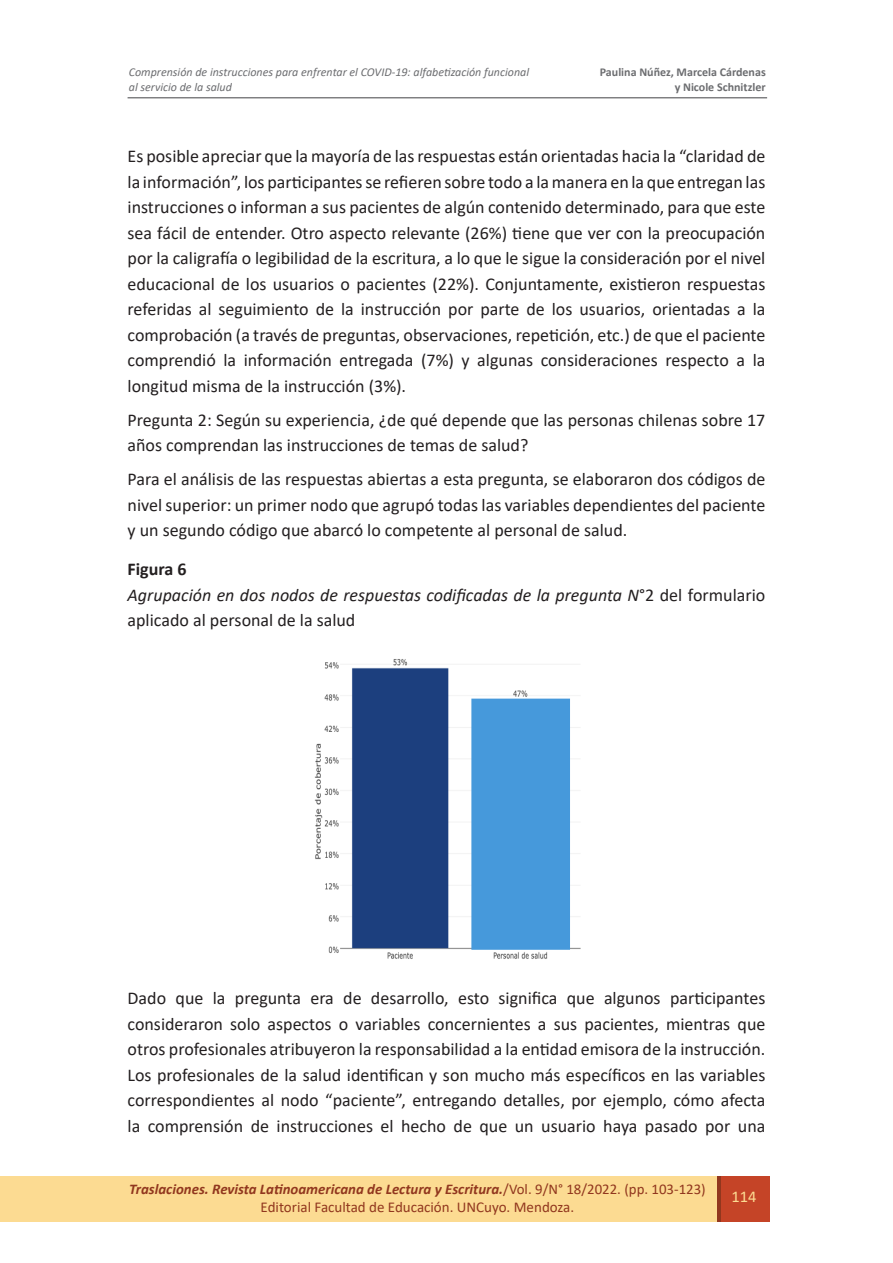
<style>
.page{position:relative;width:893px;height:1263px;background:#fff}
.page>*{position:absolute;margin:0;border:0;box-sizing:border-box;transform-origin:0 0}
.t1{font:18px/25.5px "Calibri";color:#231f20;text-align:justify}
.t2{font:italic 18px/25.5px "Calibri";color:#231f20}
.t3{font:700 18px "Calibri";color:#231f20}
.t4{font:16.5px "Calibri";color:#fcdb92}
.t5{font:15px "Calibri";color:#91371e}
.t6{font:italic 700 14.85px "Calibri";color:#91371e}
.Título_Principal{font:italic 12px/14.4px "Calibri";color:#6c6d70}
.t7{font:700 12px/14.4px "Calibri";color:#6c6d70;text-align:right}
.s1{font-style:normal}
.s2{font-weight:400;font-style:normal}
</style>
<div class="page">
<div style="left:718px;top:1176px;width:52px;height:46px;background:#c54427"></div>
<div style="left:0;top:1176px;width:719px;height:46px;background:#fcdb92"></div>
<hr style="left:718px;top:1176px;width:3px;height:46px;background:#91371e">
<hr style="left:128px;top:97px;width:639px;height:1px;background:#57585a">
<img style="left:314px;top:659px;width:267px;height:300px">
<p class="Título_Principal" style="left:129px;top:65px;width:402px">Comprensión de instrucciones para enfrentar el COVID-19: alfabetización funcional al servicio de la salud</p>
<p class="t7" style="left:600px;top:65px;width:167px">Paulina Núñez, Marcela Cárdenas y Nicole Schnitzler</p>
<p class="t1" style="left:128px;top:143px;width:639px">Es posible apreciar que la mayoría de las respuestas están orientadas hacia la “claridad de la información”, los participantes se refieren sobre todo a la manera en la que entregan las instrucciones o informan a sus pacientes de algún contenido determinado, para que este sea fácil de entender. Otro aspecto relevante (26%) tiene que ver con la preocupación por la caligrafía o legibilidad de la escritura, a lo que le sigue la consideración por el nivel educacional de los usuarios o pacientes (22%). Conjuntamente, existieron respuestas referidas al seguimiento de la instrucción por parte de los usuarios, orientadas a la comprobación (a través de preguntas, observaciones, repetición, etc.) de que el paciente comprendió la información entregada (7%) y algunas consideraciones respecto a la longitud misma de la instrucción (3%).</p>
<p class="t1" style="left:128px;top:407px;width:639px">Pregunta 2: Según su experiencia, ¿de qué depende que las personas chilenas sobre 17 años comprendan las instrucciones de temas de salud?</p>
<p class="t1" style="left:128px;top:466px;width:639px">Para el análisis de las respuestas abiertas a esta pregunta, se elaboraron dos códigos de nivel superior: un primer nodo que agrupó todas las variables dependientes del paciente y un segundo código que abarcó lo competente al personal de salud.</p>
<p class="t3" style="left:128px;top:556px;width:60px">Figura 6</p>
<p class="t2" style="left:128px;top:581px;width:639px">Agrupación en dos nodos de respuestas codificadas de la pregunta N<span class="s1">°2 del formulario aplicado al personal de la salud</span></p>
<p class="t1" style="left:128px;top:985px;width:639px">Dado que la pregunta era de desarrollo, esto significa que algunos participantes consideraron solo aspectos o variables concernientes a sus pacientes, mientras que otros profesionales atribuyeron la responsabilidad a la entidad emisora de la instrucción.<br>Los profesionales de la salud identifican y son mucho más específicos en las variables correspondientes al nodo “paciente”, entregando detalles, por ejemplo, cómo afecta la comprensión de instrucciones el hecho de que un usuario haya pasado por una</p>
<p class="t6" style="left:129px;top:1179px;width:578px">Traslaciones. Revista Latinoamericana de Lectura y Escritura.<span class="s2">/Vol. 9/N° 18/2022. (pp. 103-123)</span></p>
<p class="t5" style="left:261px;top:1197px;width:315px">Editorial Facultad de Educación. UNCuyo. Mendoza.</p>
<p class="t4" style="left:731px;top:1185px;width:27px">114</p>
</div>
